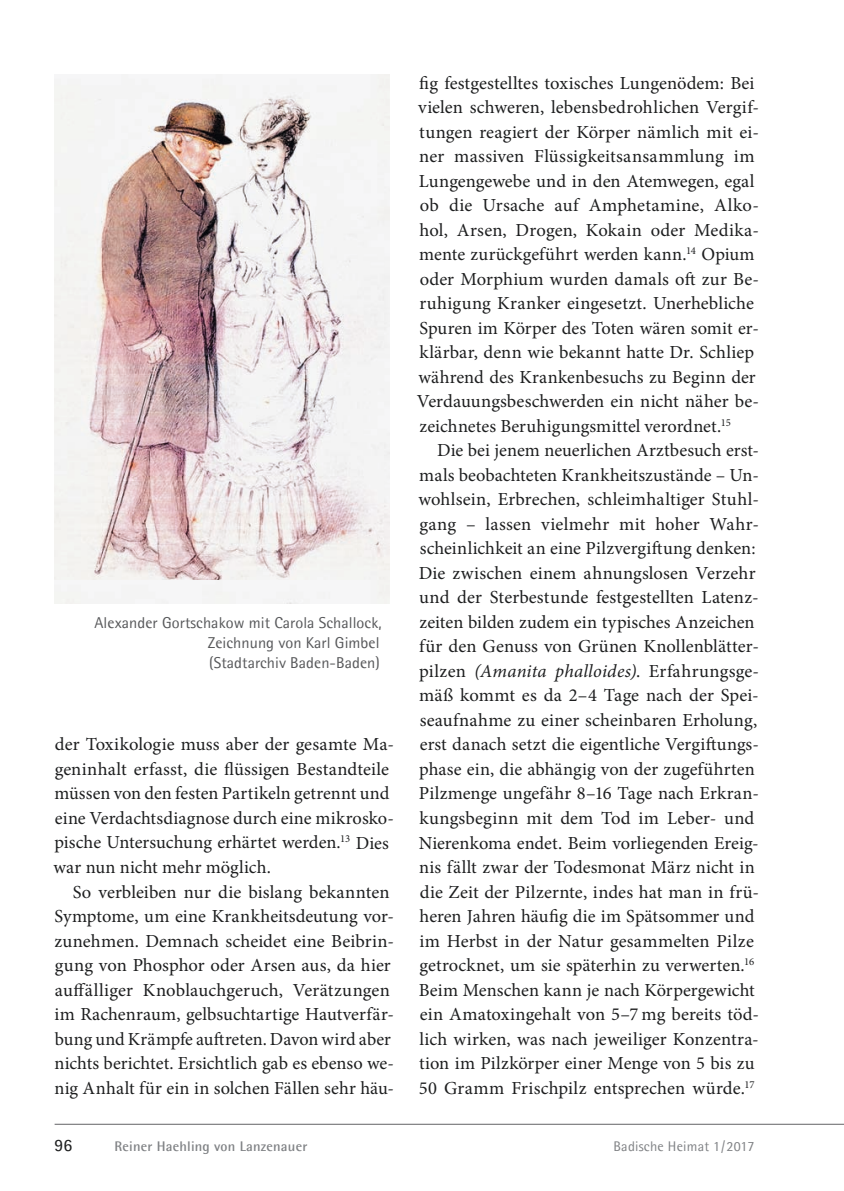
<style>
.page{position:relative;width:844px;height:1191px;background:#fff}
.page>*{position:absolute;margin:0;border:0;box-sizing:border-box;transform-origin:0 0}
.t1{font:18.38px "Minion Pro";letter-spacing:.005em;color:#1d1e1f}
.t2{font:17.5px "Agfa Rotis Semisans";color:#1d1e1f}
.t3{font:15.75px/20.1px "Agfa Rotis Semisans";letter-spacing:.005em;color:#57585a}
.t4{font:700 14px "Agfa Rotis Semisans";letter-spacing:.015em;color:#808285}
.t5{font:14px "Agfa Rotis Semisans";letter-spacing:.015em;color:#808285}
.s1{font-style:italic}
</style>
<div class="page">
<hr style="left:55px;top:1124px;width:788px;height:1px;background:#636366">
<img style="left:55px;top:75px;width:335px;height:528px">
<p class="t3" style="left:208px;top:612px;width:175px;text-indent:-113px">Alexander Gortschakow mit Carola Schallock,<br>Zeichnung von Karl Gimbel (Stadtarchiv Baden-Baden)</p>
<p class="t1" style="left:55px;top:737px;width:340px">der Toxikologie muss aber der gesamte Ma-</p>
<p class="t1" style="left:55px;top:761px;width:336px">geninhalt erfasst, die flüssigen Bestandteile</p>
<p class="t1" style="left:54px;top:786px;width:336px">müssen von den festen Partikeln getrennt und</p>
<p class="t1" style="left:55px;top:810px;width:340px">eine Verdachtsdiagnose durch eine mikrosko-</p>
<p class="t1" style="left:54px;top:835px;width:336px">pische Untersuchung erhärtet werden.<sup>13</sup> Dies</p>
<p class="t1" style="left:53px;top:859px;width:219px">war nun nicht mehr möglich.</p>
<p class="t1" style="left:73px;top:884px;width:318px">So verbleiben nur die bislang bekannten</p>
<p class="t1" style="left:54px;top:908px;width:341px">Symptome, um eine Krankheitsdeutung vor-</p>
<p class="t1" style="left:54px;top:933px;width:341px">zunehmen. Demnach scheidet eine Beibrin-</p>
<p class="t1" style="left:55px;top:957px;width:337px">gung von Phosphor oder Arsen aus, da hier</p>
<p class="t1" style="left:55px;top:982px;width:336px">auffälliger Knoblauchgeruch, Verätzungen</p>
<p class="t1" style="left:54px;top:1006px;width:341px">im Rachenraum, gelbsuchtartige Hautverfär-</p>
<p class="t1" style="left:55px;top:1031px;width:337px">bung und Krämpfe auftreten. Davon wird aber</p>
<p class="t1" style="left:54px;top:1055px;width:341px">nichts berichtet. Ersichtlich gab es ebenso we-</p>
<p class="t1" style="left:54px;top:1080px;width:341px">nig Anhalt für ein in solchen Fällen sehr häu-</p>
<p class="t1" style="left:419px;top:75px;width:336px">fig festgestelltes toxisches Lungenödem: Bei</p>
<p class="t1" style="left:418px;top:100px;width:342px">vielen schweren, lebensbedrohlichen Vergif-</p>
<p class="t1" style="left:419px;top:124px;width:341px">tungen reagiert der Körper nämlich mit ei-</p>
<p class="t1" style="left:419px;top:149px;width:337px">ner massiven Flüssigkeitsansammlung im</p>
<p class="t1" style="left:419px;top:173px;width:337px">Lungengewebe und in den Atemwegen, egal</p>
<p class="t1" style="left:420px;top:198px;width:340px">ob die Ursache auf Amphetamine, Alko-</p>
<p class="t1" style="left:419px;top:222px;width:341px">hol, Arsen, Drogen, Kokain oder Medika-</p>
<p class="t1" style="left:419px;top:247px;width:337px">mente zurückgeführt werden kann.<sup>14</sup> Opium</p>
<p class="t1" style="left:420px;top:271px;width:340px">oder Morphium wurden damals oft zur Be-</p>
<p class="t1" style="left:419px;top:296px;width:336px">ruhigung Kranker eingesetzt. Unerhebliche</p>
<p class="t1" style="left:419px;top:320px;width:341px">Spuren im Körper des Toten wären somit er-</p>
<p class="t1" style="left:419px;top:345px;width:336px">klärbar, denn wie bekannt hatte Dr. Schliep</p>
<p class="t1" style="left:418px;top:369px;width:339px">während des Krankenbesuchs zu Beginn der</p>
<p class="t1" style="left:416px;top:394px;width:343px">Verdauungsbeschwerden ein nicht näher be-</p>
<p class="t1" style="left:419px;top:418px;width:313px">zeichnetes Beruhigungsmittel verordnet.<sup>15</sup></p>
<p class="t1" style="left:437px;top:443px;width:323px">Die bei jenem neuerlichen Arztbesuch erst-</p>
<p class="t1" style="left:419px;top:467px;width:341px">mals beobachteten Krankheitszustände – Un-</p>
<p class="t1" style="left:418px;top:492px;width:342px">wohlsein, Erbrechen, schleimhaltiger Stuhl-</p>
<p class="t1" style="left:419px;top:516px;width:341px">gang – lassen vielmehr mit hoher Wahr-</p>
<p class="t1" style="left:419px;top:541px;width:337px">scheinlichkeit an eine Pilzvergiftung denken:</p>
<p class="t1" style="left:418px;top:565px;width:338px">Die zwischen einem ahnungslosen Verzehr</p>
<p class="t1" style="left:419px;top:590px;width:341px">und der Sterbestunde festgestellten Latenz-</p>
<p class="t1" style="left:419px;top:614px;width:337px">zeiten bilden zudem ein typisches Anzeichen</p>
<p class="t1" style="left:419px;top:639px;width:341px">für den Genuss von Grünen Knollenblätter-</p>
<p class="t1" style="left:419px;top:663px;width:341px">pilzen <span class="s1">(Amanita phalloides)</span>. Erfahrungsge-</p>
<p class="t1" style="left:419px;top:688px;width:341px">mäß kommt es da 2–4 Tage nach der Spei-</p>
<p class="t1" style="left:419px;top:712px;width:339px">seaufnahme zu einer scheinbaren Erholung,</p>
<p class="t1" style="left:420px;top:737px;width:340px">erst danach setzt die eigentliche Vergiftungs-</p>
<p class="t1" style="left:419px;top:761px;width:337px">phase ein, die abhängig von der zugeführten</p>
<p class="t1" style="left:419px;top:786px;width:341px">Pilzmenge ungefähr 8–16 Tage nach Erkran-</p>
<p class="t1" style="left:419px;top:810px;width:336px">kungsbeginn mit dem Tod im Leber- und</p>
<p class="t1" style="left:418px;top:835px;width:341px">Nierenkoma endet. Beim vorliegenden Ereig-</p>
<p class="t1" style="left:419px;top:859px;width:337px">nis fällt zwar der Todesmonat März nicht in</p>
<p class="t1" style="left:420px;top:884px;width:340px">die Zeit der Pilzernte, indes hat man in frü-</p>
<p class="t1" style="left:419px;top:908px;width:336px">heren Jahren häufig die im Spätsommer und</p>
<p class="t1" style="left:419px;top:933px;width:336px">im Herbst in der Natur gesammelten Pilze</p>
<p class="t1" style="left:419px;top:957px;width:336px">getrocknet, um sie späterhin zu verwerten.<sup>16</sup></p>
<p class="t1" style="left:419px;top:982px;width:337px">Beim Menschen kann je nach Körpergewicht</p>
<p class="t1" style="left:420px;top:1006px;width:340px">ein Amatoxingehalt von 5–7 mg bereits töd-</p>
<p class="t1" style="left:419px;top:1031px;width:341px">lich wirken, was nach jeweiliger Konzentra-</p>
<p class="t1" style="left:419px;top:1055px;width:336px">tion im Pilzkörper einer Menge von 5 bis zu</p>
<p class="t1" style="left:419px;top:1080px;width:337px">50 Gramm Frischpilz entsprechen würde.<sup>17</sup></p>
<p class="t2" style="left:55px;top:1134px;width:19px">96</p>
<p class="t4" style="left:114px;top:1137px;width:194px">Reiner Haehling von Lanzenauer</p>
<p class="t5" style="left:613px;top:1137px;width:142px">Badische Heimat 1 / 2017</p>
</div>
